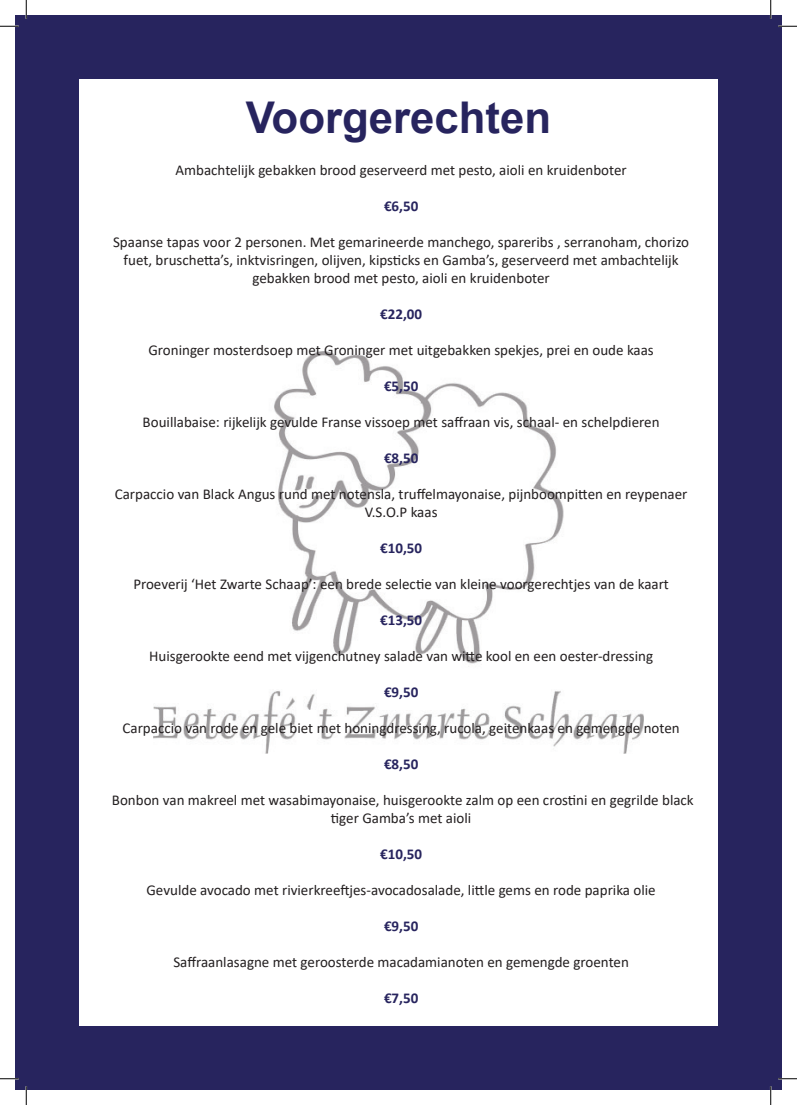
<style>
.page{position:relative;width:797px;height:1105px;background:#fff}
.page>*{position:absolute;margin:0;border:0;box-sizing:border-box;transform-origin:0 0}
.t1{font:700 43.75px "Arial";color:#27245e}
.t2{font:15px/18px "Calibri";color:#231f20;text-align:center}
.t3{font:700 15px "Calibri";color:#27245e}
</style>
<div class="page">
<div style="left:16px;top:16px;width:765px;height:1073px;background:#27245e"></div>
<div style="left:79px;top:79px;width:638px;height:946px;background:#fff"></div>
<img style="left:154px;top:352px;width:489px;height:401px">
<svg style="left:0;top:25px;width:19px;height:2px"></svg>
<svg style="left:778px;top:25px;width:19px;height:2px"></svg>
<svg style="left:0;top:1078px;width:19px;height:1px"></svg>
<svg style="left:778px;top:1078px;width:19px;height:1px"></svg>
<svg style="left:25px;top:0;width:2px;height:19px"></svg>
<svg style="left:25px;top:1086px;width:2px;height:19px"></svg>
<svg style="left:770px;top:0;width:1px;height:19px"></svg>
<svg style="left:770px;top:1086px;width:1px;height:19px"></svg>
<p class="t1" style="left:246px;top:86px;width:307px">Voorgerechten</p>
<p class="t2" style="left:175px;top:160px;width:453px">Ambachtelijk gebakken brood geserveerd met pesto, aioli en kruidenboter</p>
<p class="t3" style="left:384px;top:195px;width:36px">€6,50</p>
<p class="t2" style="left:113px;top:232px;width:577px">Spaanse tapas voor 2 personen. Met gemarineerde manchego, spareribs , serranoham, chorizo fuet, bruschetta’s, inktvisringen, olijven, kipsticks en Gamba’s, geserveerd met ambachtelijk</p>
<p class="t2" style="left:252px;top:268px;width:299px">gebakken brood met pesto, aioli en kruidenboter</p>
<p class="t3" style="left:380px;top:303px;width:43px">€22,00</p>
<p class="t2" style="left:148px;top:340px;width:507px">Groninger mosterdsoep met Groninger met uitgebakken spekjes, prei en oude kaas</p>
<p class="t3" style="left:384px;top:375px;width:36px">€5,50</p>
<p class="t2" style="left:143px;top:412px;width:518px">Bouillabaise: rijkelijk gevulde Franse vissoep met saffraan vis, schaal- en schelpdieren</p>
<p class="t3" style="left:384px;top:447px;width:36px">€8,50</p>
<p class="t2" style="left:115px;top:484px;width:574px">Carpaccio van Black Angus rund met notensla, truffelmayonaise, pijnboompitten en reypenaer<br>V.S.O.P kaas</p>
<p class="t3" style="left:380px;top:537px;width:43px">€10,50</p>
<p class="t2" style="left:133px;top:574px;width:537px">Proeverij ‘Het Zwarte Schaap’: een brede selectie van kleine voorgerechtjes van de kaart</p>
<p class="t3" style="left:380px;top:609px;width:43px">€13,50</p>
<p class="t2" style="left:149px;top:646px;width:505px">Huisgerookte eend met vijgenchutney salade van witte kool en een oester-dressing</p>
<p class="t3" style="left:384px;top:681px;width:36px">€9,50</p>
<p class="t2" style="left:122px;top:718px;width:558px">Carpaccio van rode en gele biet met honingdressing, rucola, geitenkaas en gemengde noten</p>
<p class="t3" style="left:384px;top:753px;width:36px">€8,50</p>
<p class="t2" style="left:112px;top:790px;width:583px">Bonbon van makreel met wasabimayonaise, huisgerookte zalm op een crostini en gegrilde black tiger Gamba’s met aioli</p>
<p class="t3" style="left:380px;top:843px;width:43px">€10,50</p>
<p class="t2" style="left:146px;top:880px;width:511px">Gevulde avocado met rivierkreeftjes-avocadosalade, little gems en rode paprika olie</p>
<p class="t3" style="left:384px;top:915px;width:36px">€9,50</p>
<p class="t2" style="left:173px;top:952px;width:457px">Saffraanlasagne met geroosterde macadamianoten en gemengde groenten</p>
<p class="t3" style="left:384px;top:987px;width:36px">€7,50</p>
</div>
